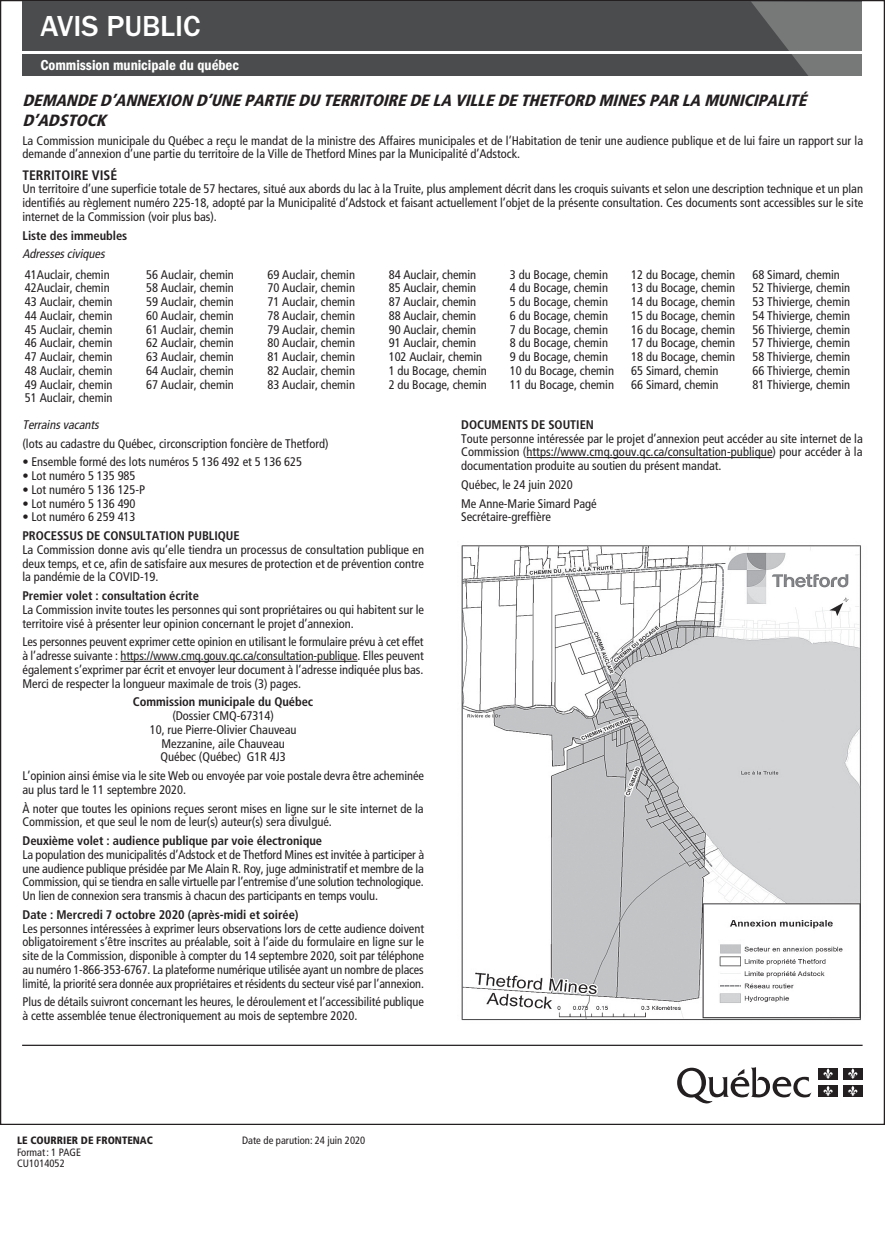
<style>
.page{position:relative;width:885px;height:1260px;background:#fff}
.page>*{position:absolute;margin:0;border:0;box-sizing:border-box;transform-origin:0 0}
.t1{font:500 30px "ITC Franklin Gothic Std";letter-spacing:-.005em;color:#fff}
.t2{font:italic 900 condensed 16.25px/20px "Frutiger LT Std";color:#231f20}
.t3{font:15px "ITC Franklin Gothic Std Dm Cd";letter-spacing:-.005em;color:#fff}
.t4{font:700 condensed 13.75px "Frutiger LT Std";letter-spacing:-.005em;color:#231f20}
.t5{font:condensed 12.5px/13.8px "Frutiger LT Std";color:#231f20}
.t6{font:700 condensed 12.5px "Frutiger LT Std";letter-spacing:-.005em;color:#231f20}
.t7{font:italic condensed 12.5px "Frutiger LT Std";color:#231f20}
.t8{font:condensed 10.62px/11.9px "Frutiger LT Std";color:#231f20}
.t9{font:900 condensed 10.62px "Frutiger LT Std";color:#231f20}
</style>
<div class="page">
<hr style="left:120px;top:661px;width:238px;height:1px;background:#231f20">
<hr style="left:526px;top:457px;width:247px;height:1px;background:#231f20">
<div style="left:23px;top:1px;width:839px;height:50px;background:#4b4c4d"></div>
<div style="left:23px;top:54px;width:839px;height:22px;background:#4b4c4d"></div>
<svg style="left:751px;top:2px;width:111px;height:74px"></svg>
<hr style="left:22px;top:1045px;width:841px;height:1px;background:#231f20">
<svg style="left:677px;top:1067px;width:134px;height:37px"></svg>
<div style="left:818px;top:1068px;width:20px;height:11px;background:#231f20"></div>
<svg style="left:823px;top:1068px;width:10px;height:11px"></svg>
<div style="left:818px;top:1085px;width:20px;height:12px;background:#231f20"></div>
<svg style="left:823px;top:1086px;width:10px;height:10px"></svg>
<div style="left:843px;top:1068px;width:19px;height:11px;background:#231f20"></div>
<svg style="left:848px;top:1068px;width:10px;height:11px"></svg>
<div style="left:843px;top:1085px;width:19px;height:12px;background:#231f20"></div>
<svg style="left:848px;top:1086px;width:10px;height:10px"></svg>
<img style="left:461px;top:545px;width:400px;height:476px">
<h1 class="t1" style="left:41px;top:10px;width:161px">AVIS PUBLIC</h1>
<p class="t3" style="left:41px;top:57px;width:200px">Commission municipale du québec</p>
<h2 class="t2" style="left:22px;top:90px;width:790px">DEMANDED’ANNEXION D’UNEPARTIEDU TERRITOIREDELA VILLEDETHETFORD MINESPARLA MUNICIPALITÉ<br>D’ADSTOCK</h2>
<p class="t5" style="left:22px;top:134px;width:842px">La Commission municipale du Québec a reçu le mandat de la ministre des Affaires municipales et de l’Habitation de tenir une audience publique et de lui faire un rapport sur la demande d’annexion d’une partie du territoire de la Ville de Thetford Mines par la Municipalité d’Adstock.</p>
<p class="t4" style="left:22px;top:167px;width:96px">TERRITOIRE VISÉ</p>
<p class="t5" style="left:22px;top:182px;width:842px;text-align:justify">Un territoire d’une superficie totale de 57 hectares, situé aux abords du lac à la Truite, plus amplement décrit dans les croquis suivants et selon une description technique et un plan identifiés au règlement numéro 225-18, adopté par la Municipalité d’Adstock et faisant actuellement l’objet de la présente consultation. Ces documents sont accessibles sur le site internet de la Commission (voir plus bas).</p>
<p class="t6" style="left:22px;top:228px;width:106px">Liste des immeubles</p>
<p class="t7" style="left:22px;top:247px;width:87px">Adressesciviques</p>
<p class="t5" style="left:25px;top:267px;width:89px">41Auclair, chemin<br>42Auclair, chemin<br>43 Auclair, chemin<br>44 Auclair, chemin<br>45 Auclair, chemin<br>46 Auclair, chemin<br>47 Auclair, chemin<br>48 Auclair, chemin<br>49 Auclair, chemin<br>51 Auclair, chemin</p>
<p class="t5" style="left:146px;top:267px;width:89px;text-align:justify">56 Auclair, chemin 58 Auclair, chemin 59 Auclair, chemin 60 Auclair, chemin 61 Auclair, chemin 62 Auclair, chemin 63 Auclair, chemin 64 Auclair, chemin 67 Auclair, chemin</p>
<p class="t5" style="left:267px;top:267px;width:89px;text-align:justify">69 Auclair, chemin 70 Auclair, chemin 71 Auclair, chemin 78 Auclair, chemin 79 Auclair, chemin 80 Auclair, chemin 81 Auclair, chemin 82 Auclair, chemin 83 Auclair, chemin</p>
<p class="t5" style="left:389px;top:267px;width:100px">84 Auclair, chemin<br>85 Auclair, chemin<br>87 Auclair, chemin<br>88 Auclair, chemin<br>90 Auclair, chemin<br>91 Auclair, chemin<br>102 Auclair, chemin<br>1 du Bocage, chemin<br>2 du Bocage, chemin</p>
<p class="t5" style="left:510px;top:267px;width:106px">3 du Bocage, chemin<br>4 du Bocage, chemin<br>5 du Bocage, chemin<br>6 du Bocage, chemin<br>7 du Bocage, chemin<br>8 du Bocage, chemin<br>9 du Bocage, chemin<br>10 du Bocage, chemin<br>11 du Bocage, chemin</p>
<p class="t5" style="left:631px;top:267px;width:106px">12 du Bocage, chemin<br>13 du Bocage, chemin<br>14 du Bocage, chemin<br>15 du Bocage, chemin<br>16 du Bocage, chemin<br>17 du Bocage, chemin<br>18 du Bocage, chemin<br>65 Simard, chemin<br>66 Simard, chemin</p>
<p class="t5" style="left:752px;top:267px;width:99px">68 Simard, chemin<br>52 Thivierge, chemin<br>53 Thivierge, chemin<br>54 Thivierge, chemin<br>56 Thivierge, chemin<br>57 Thivierge, chemin<br>58 Thivierge, chemin<br>66 Thivierge, chemin<br>81 Thivierge, chemin</p>
<p class="t7" style="left:22px;top:417px;width:81px">Terrainsvacants</p>
<p class="t5" style="left:22px;top:436px;width:308px">(lots au cadastre du Québec, circonscription foncière de Thetford)</p>
<p class="t5" style="left:22px;top:455px;width:281px">• Ensemble formé des lots numéros 5 136 492 et 5 136 625</p>
<p class="t5" style="left:22px;top:469px;width:115px">• Lot numéro 5 135 985</p>
<p class="t5" style="left:22px;top:483px;width:124px">• Lot numéro 5 136 125-P</p>
<p class="t5" style="left:22px;top:496px;width:115px">• Lot numéro 5 136 490</p>
<p class="t5" style="left:22px;top:510px;width:115px">• Lot numéro 6 259 413</p>
<p class="t6" style="left:22px;top:528px;width:219px">PROCESSUS DE CONSULTATION PUBLIQUE</p>
<p class="t5" style="left:22px;top:543px;width:403px;text-align:justify">La Commission donne avis qu’elle tiendra un processus de consultation publique en deux temps, et ce, afin de satisfaire aux mesures de protection et de prévention contre la pandémie de la COVID-19.</p>
<p class="t6" style="left:22px;top:588px;width:178px">Premier volet : consultation écrite</p>
<p class="t5" style="left:22px;top:603px;width:403px">La Commission invite toutes les personnes qui sont propriétaires ou qui habitent sur le territoire visé à présenter leur opinion concernant le projet d’annexion.</p>
<p class="t5" style="left:22px;top:635px;width:403px;text-align:justify">Les personnes peuvent exprimer cette opinion en utilisant le formulaire prévu à cet effet à l’adresse suivante : https://www.cmq.gouv.qc.ca/consultation-publique. Elles peuvent également s’exprimer par écrit et envoyer leur document à l’adresse indiquée plus bas.<br>Merci de respecter la longueur maximale de trois (3) pages.</p>
<p class="t6" style="left:133px;top:695px;width:182px">Commission municipale du Québec</p>
<p class="t5" style="left:150px;top:709px;width:148px;text-align:center">(Dossier CMQ-67314)<br>10, rue Pierre-Olivier Chauveau<br>Mezzanine, aile Chauveau<br>Québec (Québec) G1R 4J3</p>
<p class="t5" style="left:22px;top:769px;width:403px">L’opinion ainsi émise via le site Web ou envoyée par voie postale devra être acheminée au plus tard le 11 septembre 2020.</p>
<p class="t5" style="left:22px;top:801px;width:403px">À noter que toutes les opinions reçues seront mises en ligne sur le site internet de la<br>Commission, et que seul le nom de leur(s) auteur(s) sera divulgué.</p>
<p class="t6" style="left:22px;top:833px;width:301px">Deuxième volet : audience publique par voie électronique</p>
<p class="t5" style="left:22px;top:848px;width:403px;text-align:justify">La population des municipalités d’Adstock et de Thetford Mines est invitée à participer à une audience publique présidée par Me Alain R. Roy, juge administratif et membre de la Commission, qui se tiendra en salle virtuelle par l’entremise d’une solution technologique.<br>Un lien de connexion sera transmis à chacun des participants en temps voulu.</p>
<p class="t6" style="left:22px;top:907px;width:278px">Date : Mercredi 7 octobre 2020 (après-midi et soirée)</p>
<p class="t5" style="left:22px;top:921px;width:403px;text-align:justify">Les personnes intéressées à exprimer leurs observations lors de cette audience doivent obligatoirement s’être inscrites au préalable, soit à l’aide du formulaire en ligne sur le site de la Commission, disponible à compter du 14 septembre 2020, soit par téléphone au numéro 1-866-353-6767. La plateforme numérique utilisée ayant un nombre de places limité, la priorité sera donnée aux propriétaires et résidents du secteur visé par l’annexion.</p>
<p class="t5" style="left:22px;top:995px;width:403px">Plus de détails suivront concernant les heures, le déroulement et l’accessibilité publique à cette assemblée tenue électroniquement au mois de septembre 2020.</p>
<p class="t6" style="left:461px;top:417px;width:134px">DOCUMENTS DE SOUTIEN</p>
<p class="t5" style="left:461px;top:431px;width:403px;text-align:justify">Toute personne intéressée par le projet d’annexion peut accéder au site internet de la Commission (https://www.cmq.gouv.qc.ca/consultation-publique) pour accéder à la documentation produite au soutien du présent mandat.</p>
<p class="t5" style="left:461px;top:475px;width:137px;line-height:18.8px">Québec, le 24 juin 2020<br>Me Anne-Marie Simard Pagé</p>
<p class="t5" style="left:461px;top:510px;width:91px">Secrétaire-greffière</p>
<p class="t9" style="left:17px;top:1134px;width:137px">LE COURRIER DE FRONTENAC</p>
<p class="t8" style="left:242px;top:1134px;width:125px">Date de parution: 24 juin 2020</p>
<p class="t8" style="left:17px;top:1146px;width:65px">Format: 1 PAGE<br>CU1014052</p>
</div>
